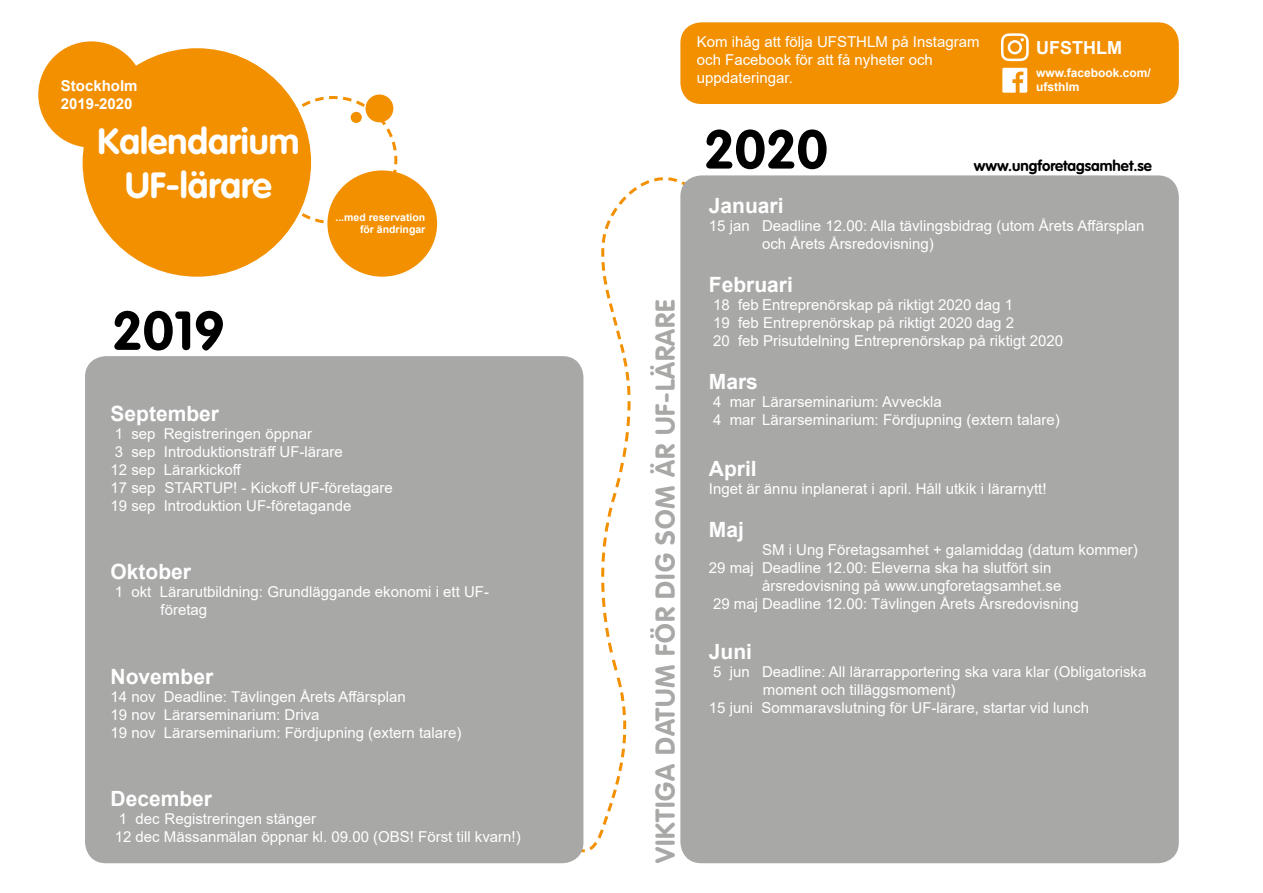
<style>
.page{position:relative;width:1263px;height:893px;background:#fff}
.page>*{position:absolute;margin:0;border:0;box-sizing:border-box;transform-origin:0 0}
.t1{font:700 54px "VAG Rounded Std";color:#000}
.t2{font:700 36px/43.2px "VAG Rounded Std";color:#fff;text-align:center}
.t3{font:700 27px "VAG Rounded Std";letter-spacing:.03em;color:#a8a8a7}
.t4{font:700 21px "Arial";color:#fff}
.t5{font:700 18px "Arial";color:#fff}
.t6{font:15px/18px "Arial";color:#fff}
.t7{font:700 15px "VAG Rounded Std";color:#000}
.t8{font:700 15px/18px "Arial";color:#fff}
.t9{font:700 12px/14.4px "Arial";color:#fff}
.t10{font:700 10.5px/12.6px "Arial";color:#fff;text-align:right}
</style>
<div class="page">
<svg style="left:654px;top:177px;width:23px;height:2px"></svg>
<svg style="left:581px;top:179px;width:108px;height:674px"></svg>
<div style="left:88px;top:359px;width:492px;height:501px;background:#a8a8a7;border-radius:18px"></div>
<div style="left:85px;top:356px;width:498px;height:507px;border:6px solid #a8a8a7;border-radius:18px"></div>
<svg style="left:289px;top:95px;width:109px;height:131px"></svg>
<div style="left:38px;top:41px;width:106px;height:107px;background:#f39000;border-radius:50%"></div>
<div style="left:83px;top:48px;width:228px;height:229px;background:#f39000;border-radius:50%"></div>
<div style="left:327px;top:170px;width:110px;height:107px;background:#f39000;border-radius:50%"></div>
<div style="left:365px;top:94px;width:29px;height:29px;background:#f39000;border-radius:50%"></div>
<div style="left:351px;top:112px;width:11px;height:11px;background:#f39000;border-radius:50%"></div>
<div style="left:683px;top:178px;width:493px;height:682px;background:#a8a8a7;border-radius:18px"></div>
<div style="left:680px;top:175px;width:499px;height:688px;border:6px solid #a8a8a7;border-radius:18px"></div>
<div style="left:683px;top:25px;width:493px;height:76px;background:#f39000;border-radius:18px"></div>
<div style="left:680px;top:22px;width:499px;height:82px;border:6px solid #f39000;border-radius:18px"></div>
<svg style="left:1001px;top:33px;width:28px;height:28px"></svg>
<svg style="left:1002px;top:68px;width:25px;height:25px"></svg>
<p class="t8" style="left:61px;top:77px;width:78px">Stockholm<br>2019-2020</p>
<h2 class="t2" style="left:97px;top:121px;width:203px">Kalendarium<br>UF-lärare</h2>
<h1 class="t1" style="left:112px;top:299px;width:114px">2019</h1>
<p class="t10" style="left:335px;top:211px;width:91px">...med reservation för ändringar</p>
<h3 class="t4" style="left:111px;top:399px;width:110px">September</h3>
<p class="t6" style="left:111px;top:425px;width:284px">1 sep Registreringen öppnar<br>3 sep Introduktionsträff UF-lärare<br>12 sep Lärarkickoff<br>17 sep STARTUP! - Kickoff UF-företagare<br>19 sep Introduktion UF-företagande</p>
<h3 class="t4" style="left:111px;top:557px;width:82px">Oktober</h3>
<p class="t6" style="left:161px;top:583px;width:330px;text-indent:-46px">1 okt Lärarutbildning: Grundläggande ekonomi i ett UF&shy;företag</p>
<h3 class="t4" style="left:111px;top:662px;width:104px">November</h3>
<p class="t6" style="left:111px;top:687px;width:352px">14 nov Deadline: Tävlingen Årets Affärsplan<br>19 nov Lärarseminarium: Driva<br>19 nov Lärarseminarium: Fördjupning (extern talare)</p>
<h3 class="t4" style="left:111px;top:784px;width:103px">December</h3>
<p class="t6" style="left:115px;top:810px;width:407px">1 dec Registreringen stänger<br>12 dec Mässanmälan öppnar kl. 09.00 (OBS! Först till kvarn!)</p>
<h3 class="t3" style="left:649px;top:863px;width:565px;rotate:-90deg">VIKTIGA DATUM FÖR DIG SOM ÄR UF-LÄRARE</h3>
<p class="t6" style="left:697px;top:33px;width:284px">Kom ihåg att följa UFSTHLM på Instagram och Facebook för att få nyheter och uppdateringar.</p>
<p class="t5" style="left:1036px;top:35px;width:87px">UFSTHLM</p>
<p class="t9" style="left:1036px;top:65px;width:116px">www.facebook.com/ ufsthlm</p>
<h1 class="t1" style="left:704px;top:118px;width:125px">2020</h1>
<h3 class="t4" style="left:709px;top:191px;width:76px">Januari</h3>
<p class="t6" style="left:762px;top:216px;width:384px;text-indent:-53px">15 jan Deadline 12.00: Alla tävlingsbidrag (utom Årets Affärsplan och Årets Årsredovisning)</p>
<h3 class="t4" style="left:709px;top:270px;width:86px">Februari</h3>
<p class="t6" style="left:713px;top:296px;width:352px">18 feb Entreprenörskap på riktigt 2020 dag 1<br>19 feb Entreprenörskap på riktigt 2020 dag 2<br>20 feb Prisutdelning Entreprenörskap på riktigt 2020</p>
<h3 class="t4" style="left:709px;top:367px;width:51px">Mars</h3>
<p class="t6" style="left:713px;top:393px;width:348px">4 mar Lärarseminarium: Avveckla<br>4 mar Lärarseminarium: Fördjupning (extern talare)</p>
<h3 class="t4" style="left:709px;top:453px;width:49px">April</h3>
<p class="t6" style="left:709px;top:479px;width:339px">Inget är ännu inplanerat i april. Håll utkik i lärarnytt!</p>
<h3 class="t4" style="left:709px;top:515px;width:37px">Maj</h3>
<p class="t6" style="left:762px;top:540px;width:377px">SM i Ung Företagsamhet + galamiddag (datum kommer)</p>
<p class="t6" style="left:709px;top:558px;width:344px">29 maj Deadline 12.00: Eleverna ska ha slutfört sin</p>
<p class="t6" style="left:762px;top:576px;width:301px">årsredovisning på www.ungforetagsamhet.se</p>
<p class="t6" style="left:713px;top:594px;width:367px">29 maj Deadline 12.00: Tävlingen Årets Årsredovisning</p>
<h3 class="t4" style="left:709px;top:637px;width:45px">Juni</h3>
<p class="t6" style="left:713px;top:663px;width:435px">5 jun Deadline: All lärarrapportering ska vara klar (Obligatoriska</p>
<p class="t6" style="left:763px;top:681px;width:194px">moment och tilläggsmoment)</p>
<p class="t6" style="left:709px;top:699px;width:382px">15 juni Sommaravslutning för UF-lärare, startar vid lunch</p>
<p class="t7" style="left:974px;top:156px;width:180px">www.ungforetagsamhet.se</p>
</div>
